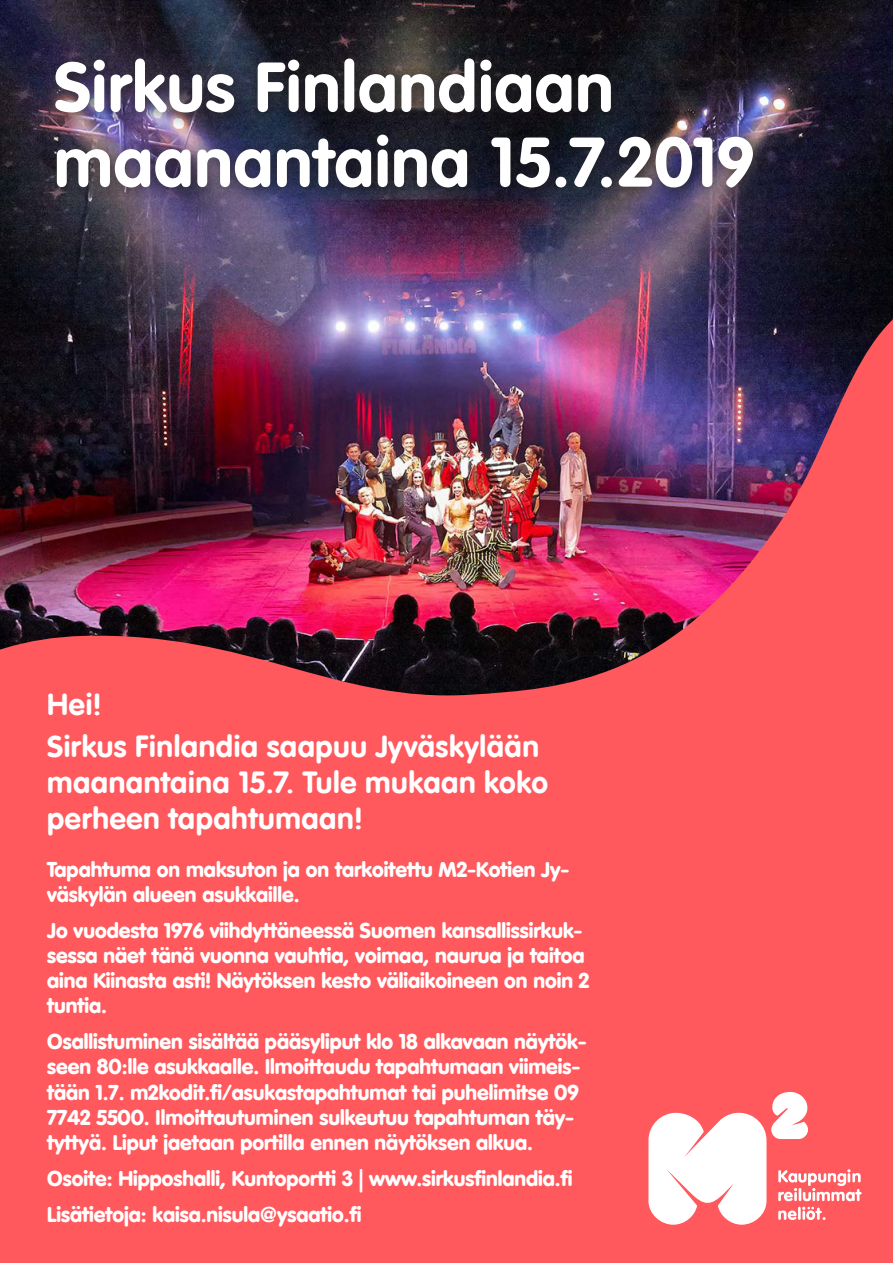
<style>
.page{position:relative;width:893px;height:1263px;background:#fff}
.page>*{position:absolute;margin:0;border:0;box-sizing:border-box;transform-origin:0 0}
.Headline{font:700 69px/75px "VAG Rounded LT";letter-spacing:.01em;color:#fff}
.Subhead{font:700 30px/36px "VAG Rounded LT";letter-spacing:.02em;color:#fff}
.Body_text{font:900 21px/25.2px "VAG Rounded LT";color:#fff}
</style>
<div class="page">
<img style="left:0;top:0;width:893px;height:287px">
<img style="left:0;top:287px;width:893px;height:582px">
<div style="left:0;top:869px;width:893px;height:394px;background:#ff585d"></div>
<div style="left:44px;top:49px;width:724px;height:156px;background:#231f20;opacity:.75"></div>
<svg style="left:648px;top:1092px;width:214px;height:133px"></svg>
<p class="Headline" style="left:54px;top:52px;width:703px">Sirkus Finlandiaan maanantaina 15.7.2019</p>
<p class="Subhead" style="left:47px;top:687px;width:57px">Hei!</p>
<p class="Subhead" style="left:47px;top:730px;width:502px">Sirkus Finlandia saapuu Jyväskylään maanantaina 15.7. Tule mukaan koko perheen tapahtumaan!</p>
<p class="Body_text" style="left:47px;top:857px;width:524px">Tapahtuma on maksuton ja on tarkoitettu M2-Kotien Jy&shy;väskylän alueen asukkaille.</p>
<p class="Body_text" style="left:47px;top:918px;width:544px">Jo vuodesta 1976 viihdyttäneessä Suomen kansallissirkuk&shy;sessa näet tänä vuonna vauhtia, voimaa, naurua ja taitoa aina Kiinasta asti! Näytöksen kesto väliaikoineen on noin 2 tuntia.</p>
<p class="Body_text" style="left:47px;top:1030px;width:541px">Osallistuminen sisältää pääsyliput klo 18 alkavaan näytök&shy;seen 80:lle asukkaalle. Ilmoittaudu tapahtumaan viimeis&shy;tään 1.7. m2kodit.fi/asukastapahtumat tai puhelimitse 09<br>7742 5500. Ilmoittautuminen sulkeutuu tapahtuman täy&shy;tyttyä. Liput jaetaan portilla ennen näytöksen alkua.</p>
<p class="Body_text" style="left:47px;top:1166px;width:527px">Osoite: Hipposhalli, Kuntoportti 3 | www.sirkusfinlandia.fi</p>
<p class="Body_text" style="left:47px;top:1202px;width:316px">Lisätietoja: kaisa.nisula@ysaatio.fi</p>
</div>
